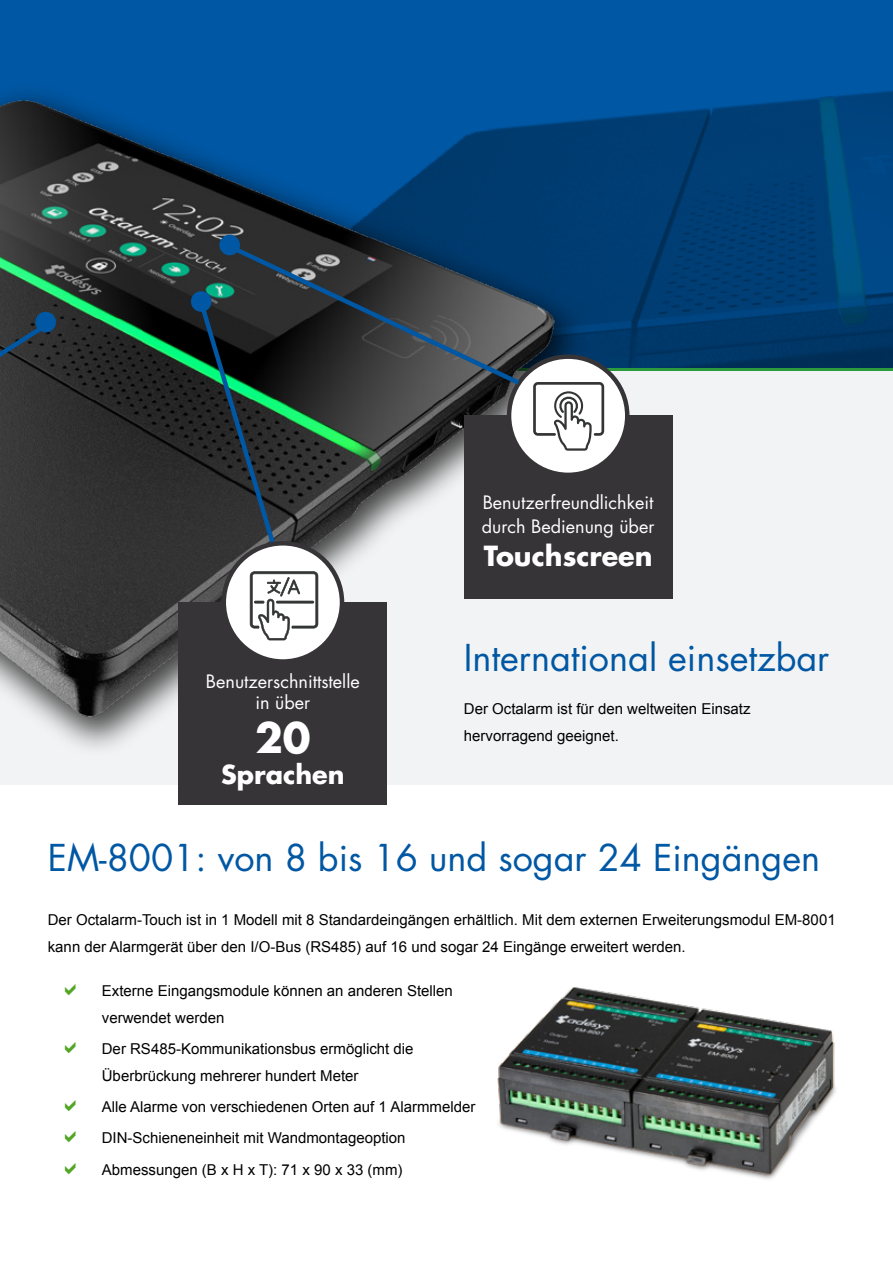
<style>
.page{position:relative;width:893px;height:1263px;background:#fff}
.page>*{position:absolute;margin:0;border:0;box-sizing:border-box;transform-origin:0 0}
.t1{font:700 40.5px "Futura Std";color:#fff}
.t2{font:36px "Futura Std";color:#0057a3}
.t3{font:700 27px "Futura Std";color:#fff}
.t4{font:700 25.5px "Futura Std";color:#fff}
.t5{font:18px/24px "Futura Std";color:#fff}
.t6{font:15px/27px "Arial";color:#000}
</style>
<div class="page">
<div style="left:0;top:110px;width:893px;height:675px;background:#f2f3f4"></div>
<img style="left:0;top:0;width:893px;height:368px">
<hr style="left:0;top:368px;width:893px;height:3px;background:#2b9b3e">
<div style="left:0;top:83px;width:589px;height:675px;background:#000;opacity:.73"></div>
<img style="left:0;top:77px;width:575px;height:645px">
<div style="left:464px;top:416px;width:208px;height:183px;background:#373437"></div>
<div style="left:509px;top:357px;width:118px;height:118px;background:#fff;border-radius:50%"></div>
<div style="left:507px;top:354px;width:122px;height:123px;border:4px solid #373437;border-radius:50%"></div>
<div style="left:0;top:321px;width:48px;height:262px;background:#383838"></div>
<div style="left:35px;top:312px;width:21px;height:20px;background:#0057a3;border-radius:50%"></div>
<div style="left:191px;top:291px;width:21px;height:21px;background:#0057a3;border-radius:50%"></div>
<svg style="left:195px;top:234px;width:329px;height:315px;background:#3d4749"></svg>
<svg style="left:533px;top:382px;width:71px;height:69px"></svg>
<div style="left:179px;top:602px;width:208px;height:202px;background:#373437"></div>
<div style="left:224px;top:543px;width:118px;height:118px;background:#fff;border-radius:50%"></div>
<div style="left:222px;top:541px;width:122px;height:123px;border:4px solid #373437;border-radius:50%"></div>
<svg style="left:250px;top:571px;width:68px;height:69px"></svg>
<img style="left:497px;top:987px;width:339px;height:192px">
<p class="t5" style="left:206px;top:671px;width:155px;line-height:21px;text-align:center">Benutzerschnittstelle in über</p>
<h1 class="t1" style="left:255px;top:711px;width:57px">20</h1>
<h3 class="t4" style="left:221px;top:758px;width:125px">Sprachen</h3>
<p class="t5" style="left:482px;top:491px;width:174px">Benutzerfreundlichkeit durch Bedienung über</p>
<h3 class="t3" style="left:484px;top:538px;width:170px">Touchscreen</h3>
<h2 class="t2" style="left:464px;top:634px;width:367px">International einsetzbar</h2>
<p class="t6" style="left:464px;top:695px;width:288px">Der Octalarm ist für den weltweiten Einsatz hervorragend geeignet.</p>
<h2 class="t2" style="left:48px;top:835px;width:774px">EM-8001: von 8 bis 16 und sogar 24 Eingängen</h2>
<p class="t6" style="left:48px;top:906px;width:789px">Der Octalarm-Touch ist in 1 Modell mit 8 Standardeingängen erhältlich. Mit dem externen Erweiterungsmodul EM-8001 kann der Alarmgerät über den I/O-Bus (RS485) auf 16 und sogar 24 Eingänge erweitert werden.</p>
<p class="t6" style="left:102px;top:977px;width:353px">Externe Eingangsmodule können an anderen Stellen verwendet werden</p>
<p class="t6" style="left:102px;top:1035px;width:313px">Der RS485-Kommunikationsbus ermöglicht die<br>Überbrückung mehrerer hundert Meter</p>
<p class="t6" style="left:102px;top:1091px;width:375px;line-height:31.2px">Alle Alarme von verschiedenen Orten auf 1 Alarmmelder<br>DIN-Schieneneinheit mit Wandmontageoption<br>Abmessungen (B x H x T): 71 x 90 x 33 (mm)</p>
</div>
